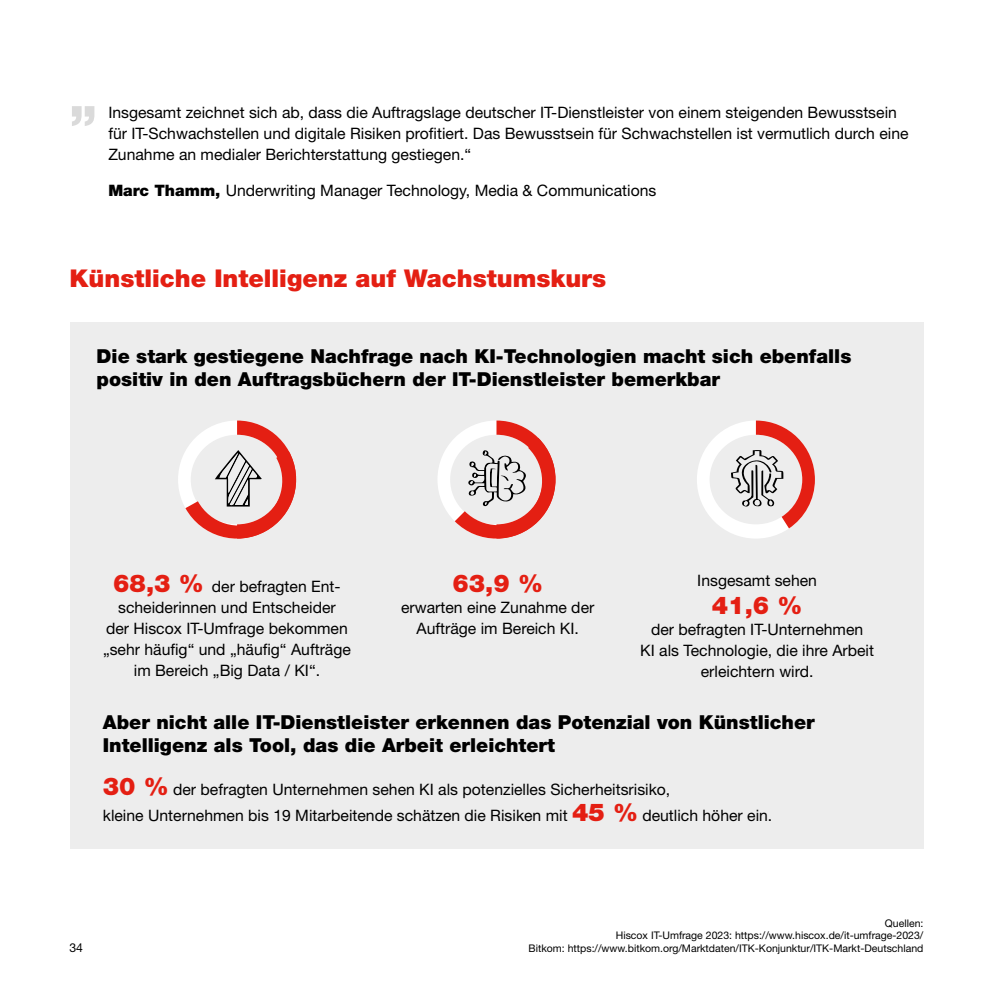
<style>
.page{position:relative;width:993px;height:993px;background:#fff}
.page>*{position:absolute;margin:0;border:0;box-sizing:border-box;transform-origin:0 0}
.t1{font:900 52.5px "Helvetica Neue LT Std";color:#dadada}
.t2{font:900 24.5px "Helvetica Neue LT Std";color:#e41f13}
.t3{font:900 19.25px/22.8px "Helvetica Neue LT Std";color:#000}
.t4{font:15.75px/21px "Helvetica Neue LT Std";color:#000;text-align:center}
.t5{font:12.25px "Helvetica Neue LT Std";color:#000}
.t6{font:10.5px/12.6px "Helvetica Neue LT Std";color:#000;text-align:right}
.s1{font-weight:900}
.s2{font-weight:900;font-size:24.5px;color:#e41f13}
</style>
<div class="page">
<div style="left:69px;top:322px;width:854px;height:526px;background:#ededed"></div>
<svg style="left:697px;top:420px;width:117px;height:118px"></svg>
<svg style="left:178px;top:420px;width:119px;height:119px"></svg>
<svg style="left:438px;top:420px;width:118px;height:119px"></svg>
<p class="t1" style="left:69px;top:66px;width:29px">„</p>
<p class="t4" style="left:108px;top:101px;width:801px;text-align:left">Insgesamt zeichnet sich ab, dass die Auftragslage deutscher IT-Dienstleister von einem steigenden Bewusstsein für IT-Schwachstellen und digitale Risiken profitiert. Das Bewusstsein für Schwachstellen ist vermutlich durch eine<br>Zunahme an medialer Berichterstattung gestiegen.“</p>
<p class="t4" style="left:108px;top:179px;width:549px"><span class="s1">Marc Thamm,</span> Underwriting Manager Technology, Media &amp; Communications</p>
<p class="t2" style="left:69px;top:263px;width:538px">Künstliche Intelligenz auf Wachstumskurs</p>
<p class="t3" style="left:97px;top:344px;width:756px">Die stark gestiegene Nachfrage nach KI-Technologien macht sich ebenfalls positiv in den Auftragsbüchern der IT-Dienstleister bemerkbar</p>
<p class="t4" style="left:103px;top:575px;width:249px"><span class="s2">68,3 %</span> der befragten Ent&shy;scheiderinnen und Entscheider<br>der Hiscox IT-Umfrage bekommen „sehr häufig“ und „häufig“ Aufträge im Bereich „Big Data / KI“.</p>
<p class="t2" style="left:452px;top:568px;width:92px">63,9 %</p>
<p class="t4" style="left:401px;top:596px;width:195px">erwarten eine Zunahme der<br>Aufträge im Bereich KI.</p>
<p class="t4" style="left:697px;top:569px;width:121px">Insgesamt sehen</p>
<p class="t2" style="left:711px;top:590px;width:92px">41,6 %</p>
<p class="t4" style="left:640px;top:618px;width:235px">der befragten IT-Unternehmen<br>KI als Technologie, die ihre Arbeit erleichtern wird.</p>
<p class="t3" style="left:103px;top:710px;width:713px">Aber nicht alle IT-Dienstleister erkennen das Potenzial von Künstlicher<br>Intelligenz als Tool, das die Arbeit erleichtert</p>
<p class="t4" style="left:103px;top:775px;width:670px;line-height:26.2px;text-align:left"><span class="s2">30 %</span> der befragten Unternehmen sehen KI als potenzielles Sicherheitsrisiko,<br>kleine Unternehmen bis 19 Mitarbeitende schätzen die Risiken mit <span class="s2">45 %</span> deutlich höher ein.</p>
<p class="t5" style="left:69px;top:940px;width:15px">34</p>
<p class="t6" style="left:528px;top:916px;width:396px">Quellen:<br>Hiscox IT-Umfrage 2023: https://www.hiscox.de/it-umfrage-2023/<br>Bitkom: https://www.bitkom.org/Marktdaten/ITK-Konjunktur/ITK-Markt-Deutschland</p>
</div>
